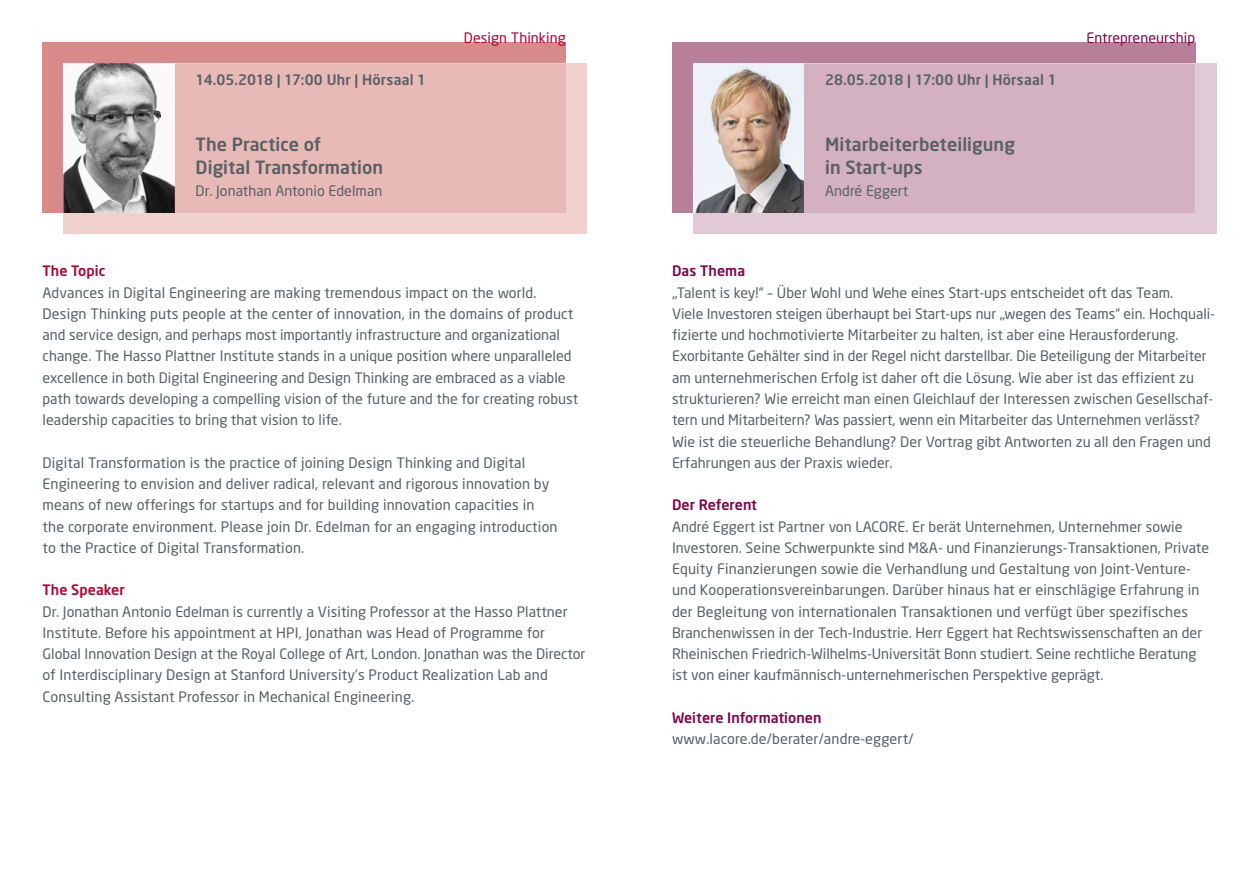
<style>
.page{position:relative;width:1259px;height:893px;background:#fff}
.page>*{position:absolute;margin:0;border:0;box-sizing:border-box;transform-origin:0 0}
.t1{font:500 18px/22.5px "Neo Sans";letter-spacing:.005em;color:#595f62}
.t2{font:14.25px/21.3px "Neo Sans";letter-spacing:.005em;color:#595f62}
.t3{font:500 14.25px "Neo Sans";letter-spacing:.01em;color:#595f62}
.t4{font:500 14.25px "Neo Sans";letter-spacing:.005em;color:#7f0448}
.t5{font:500 14.25px "Neo Sans";letter-spacing:.005em;color:#af0333}
.t6{font:14.25px "Neo Sans";letter-spacing:.005em;color:#7f0448}
.t7{font:14.25px "Neo Sans";letter-spacing:.005em;color:#af0333}
.t8{font:500 14.25px "Neo Sans";letter-spacing:-.015em;color:#7f0448}
</style>
<div class="page">
<div style="left:672px;top:43px;width:523px;height:170px;background:#b87f98"></div>
<div style="left:43px;top:43px;width:523px;height:170px;background:#d88a8a"></div>
<div style="left:693px;top:64px;width:523px;height:170px;background:#e1cad5"></div>
<div style="left:64px;top:64px;width:523px;height:170px;background:#f0d1ce"></div>
<div style="left:693px;top:64px;width:502px;height:149px;background:#d3b1c1"></div>
<div style="left:64px;top:64px;width:502px;height:149px;background:#e8bab7"></div>
<img style="left:693px;top:64px;width:111px;height:149px">
<img style="left:64px;top:64px;width:110px;height:149px">
<p class="t3" style="left:196px;top:71px;width:232px">14.05.2018 | 17:00 Uhr | Hörsaal 1</p>
<p class="t1" style="left:196px;top:133px;width:189px">The Practice of<br>Digital Transformation</p>
<p class="t2" style="left:196px;top:180px;width:188px">Dr. Jonathan Antonio Edelman</p>
<p class="t7" style="left:464px;top:29px;width:103px">Design Thinking</p>
<p class="t6" style="left:1086px;top:29px;width:110px">Entrepreneurship</p>
<p class="t3" style="left:825px;top:71px;width:233px">28.05.2018 | 17:00 Uhr | Hörsaal 1</p>
<p class="t1" style="left:825px;top:133px;width:191px">Mitarbeiterbeteiligung in Start-ups</p>
<p class="t2" style="left:825px;top:180px;width:85px">André Eggert</p>
<p class="t5" style="left:43px;top:262px;width:64px">The Topic</p>
<p class="t2" style="left:43px;top:282px;width:537px">Advances in Digital Engineering are making tremendous impact on the world.<br>Design Thinking puts people at the center of innovation, in the domains of product and service design, and perhaps most importantly infrastructure and organizational change. The Hasso Plattner Institute stands in a unique position where unparalleled excellence in both Digital Engineering and Design Thinking are embraced as a viable path towards developing a compelling vision of the future and the for creating robust leadership capacities to bring that vision to life.</p>
<p class="t2" style="left:43px;top:452px;width:516px">Digital Transformation is the practice of joining Design Thinking and Digital Engineering to envision and deliver radical, relevant and rigorous innovation by means of new offerings for startups and for building innovation capacities in the corporate environment. Please join Dr. Edelman for an engaging introduction to the Practice of Digital Transformation.</p>
<p class="t5" style="left:43px;top:581px;width:84px">The Speaker</p>
<p class="t2" style="left:43px;top:600px;width:544px">Dr. Jonathan Antonio Edelman is currently a Visiting Professor at the Hasso Plattner Institute. Before his appointment at HPI, Jonathan was Head of Programme for Global Innovation Design at the Royal College of Art, London. Jonathan was the Director of Interdisciplinary Design at Stanford University’s Product Realization Lab and Consulting Assistant Professor in Mechanical Engineering.</p>
<p class="t4" style="left:672px;top:262px;width:75px">Das Thema</p>
<p class="t2" style="left:672px;top:282px;width:544px">„Talent is key!“ – Über Wohl und Wehe eines Start-ups entscheidet oft das Team.<br>Viele Investoren steigen überhaupt bei Start-ups nur „wegen des Teams“ ein. Hochquali&shy;fizierte und hochmotivierte Mitarbeiter zu halten, ist aber eine Herausforderung.<br>Exorbitante Gehälter sind in der Regel nicht darstellbar. Die Beteiligung der Mitarbeiter am unternehmerischen Erfolg ist daher oft die Lösung. Wie aber ist das effizient zu strukturieren? Wie erreicht man einen Gleichlauf der Interessen zwischen Gesellschaf&shy;tern und Mitarbeitern? Was passiert, wenn ein Mitarbeiter das Unternehmen verlässt?<br>Wie ist die steuerliche Behandlung? Der Vortrag gibt Antworten zu all den Fragen und Erfahrungen aus der Praxis wieder.</p>
<p class="t8" style="left:672px;top:496px;width:86px">Der Referent</p>
<p class="t2" style="left:672px;top:515px;width:539px">André Eggert ist Partner von LACORE. Er berät Unternehmen, Unternehmer sowie Investoren. Seine Schwerpunkte sind M&amp;A- und Finanzierungs-Transaktionen, Private Equity Finanzierungen sowie die Verhandlung und Gestaltung von Joint-Venture&shy;und Kooperationsvereinbarungen. Darüber hinaus hat er einschlägige Erfahrung in der Begleitung von internationalen Transaktionen und verfügt über spezifisches Branchenwissen in der Tech-Industrie. Herr Eggert hat Rechtswissenschaften an der Rheinischen Friedrich-Wilhelms-Universität Bonn studiert. Seine rechtliche Beratung ist von einer kaufmännisch-unternehmerischen Perspektive geprägt.</p>
<p class="t4" style="left:672px;top:709px;width:151px">Weitere Informationen</p>
<p class="t2" style="left:672px;top:728px;width:243px">www.lacore.de/berater/andre-eggert/</p>
</div>
